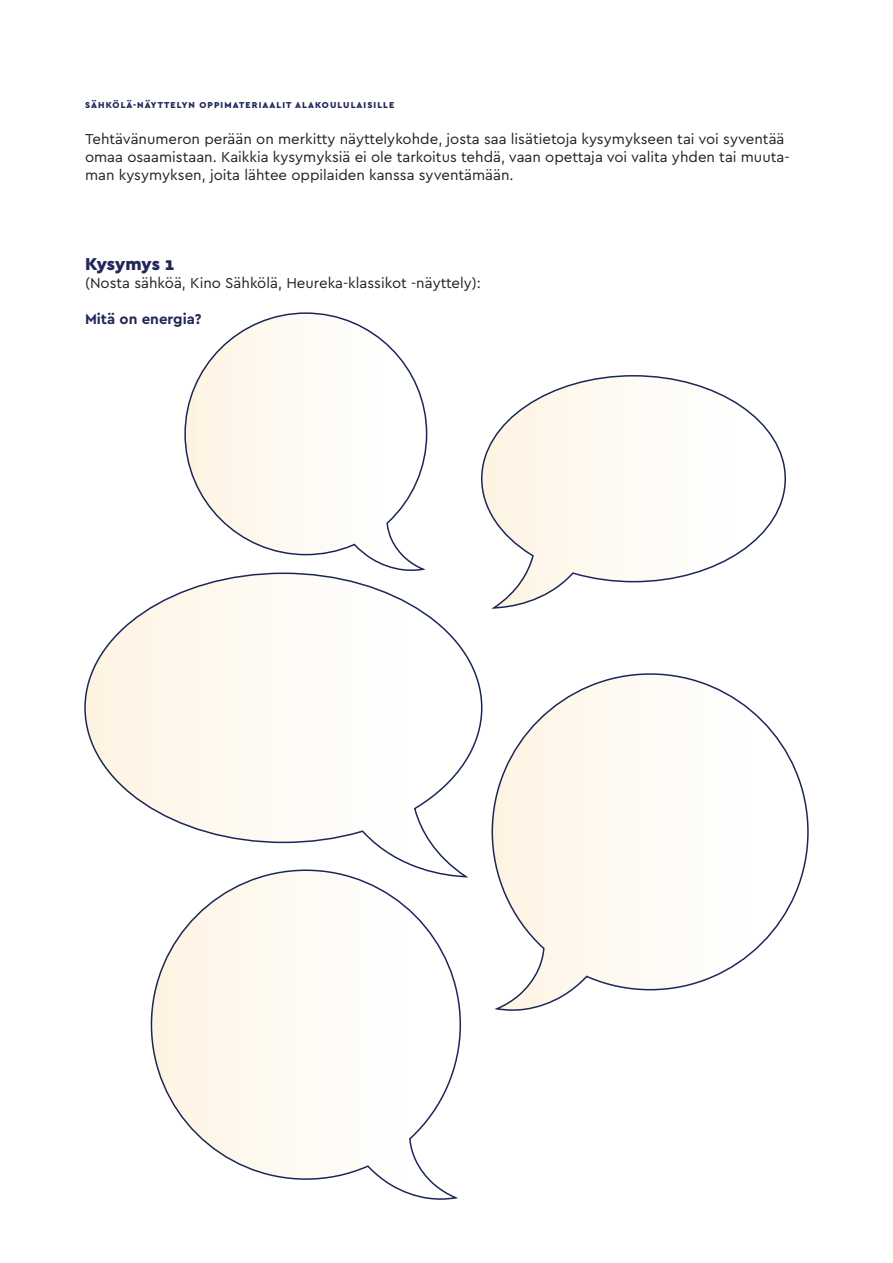
<style>
.page{position:relative;width:893px;height:1263px;background:#fff}
.page>*{position:absolute;margin:0;border:0;box-sizing:border-box;transform-origin:0 0}
.t1{font:900 18px "Cera PRO";letter-spacing:-.01em;color:#212859}
.t2{font:15px/18px "Cera PRO";color:#231f20}
.t3{font:700 15px "Cera PRO";color:#212859}
.t4{font:900 9px "Cera PRO";letter-spacing:.12em;color:#212859}
</style>
<div class="page">
<svg style="left:481px;top:375px;width:305px;height:234px"></svg>
<svg style="left:184px;top:312px;width:244px;height:259px"></svg>
<svg style="left:150px;top:879px;width:311px;height:321px"></svg>
<svg style="left:84px;top:572px;width:399px;height:307px"></svg>
<svg style="left:491px;top:673px;width:318px;height:338px"></svg>
<p class="t4" style="left:85px;top:99px;width:311px">SÄHKÖLÄ-NÄYTTELYN OPPIMATERIAALIT ALAKOULULAISILLE</p>
<p class="t2" style="left:85px;top:129px;width:706px">Tehtävänumeron perään on merkitty näyttelykohde, josta saa lisätietoja kysymykseen tai voi syventää omaa osaamistaan. Kaikkia kysymyksiä ei ole tarkoitus tehdä, vaan opettaja voi valita yhden tai muuta&shy;man kysymyksen, joita lähtee oppilaiden kanssa syventämään.</p>
<p class="t1" style="left:85px;top:252px;width:91px">Kysymys 1</p>
<p class="t2" style="left:85px;top:273px;width:397px">(Nosta sähköä, Kino Sähkölä, Heureka-klassikot -näyttely):</p>
<p class="t3" style="left:85px;top:309px;width:118px">Mitä on energia?</p>
</div>
